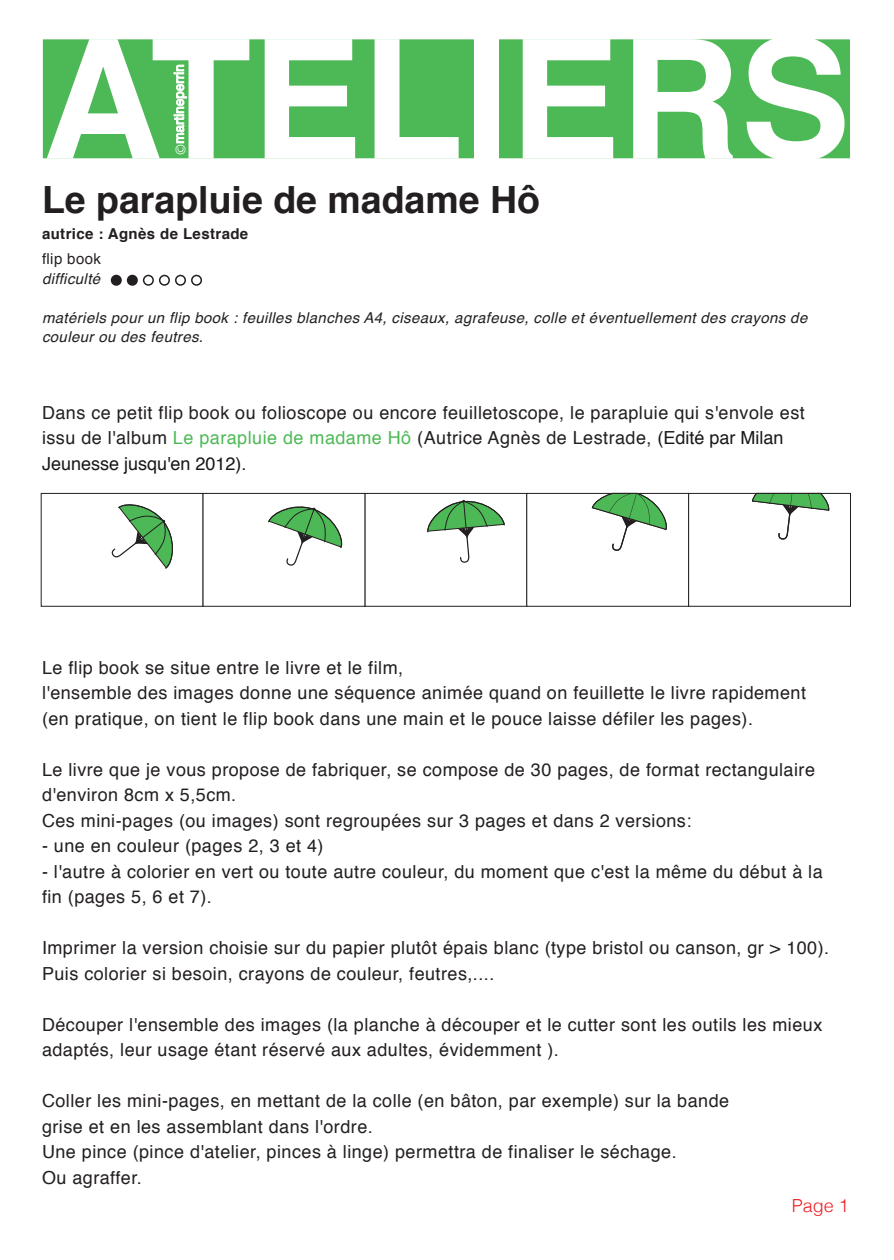
<style>
.page{position:relative;width:894px;height:1260px;background:#fff}
.page>*{position:absolute;margin:0;border:0;box-sizing:border-box;transform-origin:0 0}
.t1{font:700 165.9px "Helvetica";color:#fff}
.t2{font:700 37.5px "Helvetica";color:#231f20}
.t3{font:18px/25.5px "Helvetica";letter-spacing:.025em;color:#231f20}
.t4{font:300 18px "Helvetica";color:#ee1d23}
.t5{font:16.2px "Myriad Pro";color:#fff}
.t6{font:italic 15px/19.5px "Helvetica";letter-spacing:.025em;color:#231f20}
.t7{font:700 15px "Helvetica";letter-spacing:.025em;color:#231f20}
.t8{font:15px "Helvetica";letter-spacing:.025em;color:#231f20}
.t9{font:13.5px "Helvetica";color:#fff}
.s1{color:#4db956}
.s2{color:#1a171b}
</style>
<div class="page">
<div style="left:112px;top:275px;width:9px;height:10px;background:#231f20;border-radius:50%"></div>
<div style="left:111px;top:275px;width:11px;height:11px;border:2px solid #231f20;border-radius:50%"></div>
<div style="left:128px;top:275px;width:9px;height:10px;background:#231f20;border-radius:50%"></div>
<div style="left:127px;top:275px;width:11px;height:11px;border:2px solid #231f20;border-radius:50%"></div>
<div style="left:143px;top:275px;width:11px;height:11px;border:2px solid #231f20;border-radius:50%"></div>
<div style="left:159px;top:275px;width:11px;height:11px;border:2px solid #231f20;border-radius:50%"></div>
<div style="left:175px;top:275px;width:11px;height:11px;border:2px solid #231f20;border-radius:50%"></div>
<div style="left:191px;top:275px;width:11px;height:11px;border:2px solid #231f20;border-radius:50%"></div>
<div style="left:365px;top:493px;width:162px;height:113px;background:#fff;border:1px solid #231f20"></div>
<svg style="left:427px;top:492px;width:78px;height:71px"></svg>
<svg style="left:592px;top:493px;width:77px;height:58px"></svg>
<div style="left:688px;top:493px;width:163px;height:113px;background:#fff;border:1px solid #231f20"></div>
<svg style="left:752px;top:493px;width:77px;height:47px"></svg>
<div style="left:41px;top:493px;width:162px;height:113px;background:#fff;border:1px solid #231f20"></div>
<svg style="left:112px;top:504px;width:61px;height:65px"></svg>
<div style="left:203px;top:493px;width:162px;height:113px;background:#fff;border:1px solid #231f20"></div>
<svg style="left:268px;top:506px;width:75px;height:60px"></svg>
<div style="left:43px;top:39px;width:807px;height:119px;background:#4db956"></div>
<svg style="left:174px;top:65px;width:13px;height:78px"></svg>
<h1 class="t1" style="left:43px;top:31px;width:809px">ATELIERS</h1>
<p class="t9" style="left:173px;top:144px;width:81px;rotate:-90deg">martineperrin</p>
<p class="t5" style="left:171px;top:155px;width:12px;rotate:-90deg">©</p>
<h2 class="t2" style="left:42px;top:184px;width:500px">Le parapluie de madame Hô</h2>
<p class="t7" style="left:42px;top:227px;width:208px">autrice : Agnès de Lestrade</p>
<p class="t8" style="left:42px;top:253px;width:60px">flip book</p>
<p class="t6" style="left:42px;top:270px;width:60px">difficulté</p>
<p class="t6" style="left:42px;top:309px;width:767px">matériels pour un flip book : feuilles blanches A4, ciseaux, agrafeuse, colle et éventuellement des crayons de couleur ou des feutres.</p>
<p class="t3" style="left:42px;top:401px;width:764px">Dans ce petit flip book ou folioscope ou encore feuilletoscope, le parapluie qui s'envole est issu de l'album <span class="s1">Le parapluie de madame Hô</span> (Autrice Agnès de Lestrade, <span class="s2">(Edité par Milan<br>Jeunesse jusqu'en 2012).</span></p>
<p class="t3" style="left:42px;top:656px;width:766px">Le flip book se situe entre le livre et le film,<br>l'ensemble des images donne une séquence animée quand on feuillette le livre rapidement (en pratique, on tient le flip book dans une main et le pouce laisse défiler les pages).</p>
<p class="t3" style="left:42px;top:758px;width:775px">Le livre que je vous propose de fabriquer, se compose de 30 pages, de format rectangulaire d'environ 8cm x 5,5cm.<br>Ces mini-pages (ou images) sont regroupées sur 3 pages et dans 2 versions:</p>
<p class="t3" style="left:42px;top:835px;width:283px">- une en couleur (pages 2, 3 et 4)</p>
<p class="t3" style="left:42px;top:860px;width:782px">- l'autre à colorier en vert ou toute autre couleur, du moment que c'est la même du début à la fin (pages 5, 6 et 7).</p>
<p class="t3" style="left:42px;top:937px;width:789px">Imprimer la version choisie sur du papier plutôt épais blanc (type bristol ou canson, gr &gt; 100).<br>Puis colorier si besoin, crayons de couleur, feutres,....</p>
<p class="t3" style="left:42px;top:1013px;width:782px">Découper l'ensemble des images (la planche à découper et le cutter sont les outils les mieux adaptés, leur usage étant réservé aux adultes, évidemment ).</p>
<p class="t3" style="left:42px;top:1090px;width:689px">Coller les mini-pages, en mettant de la colle (en bâton, par exemple) sur la bande grise et en les assemblant dans l'ordre.<br>Une pince (pince d'atelier, pinces à linge) permettra de finaliser le séchage.<br>Ou agraffer.</p>
<p class="t4" style="left:792px;top:1199px;width:59px">Page 1</p>
</div>
